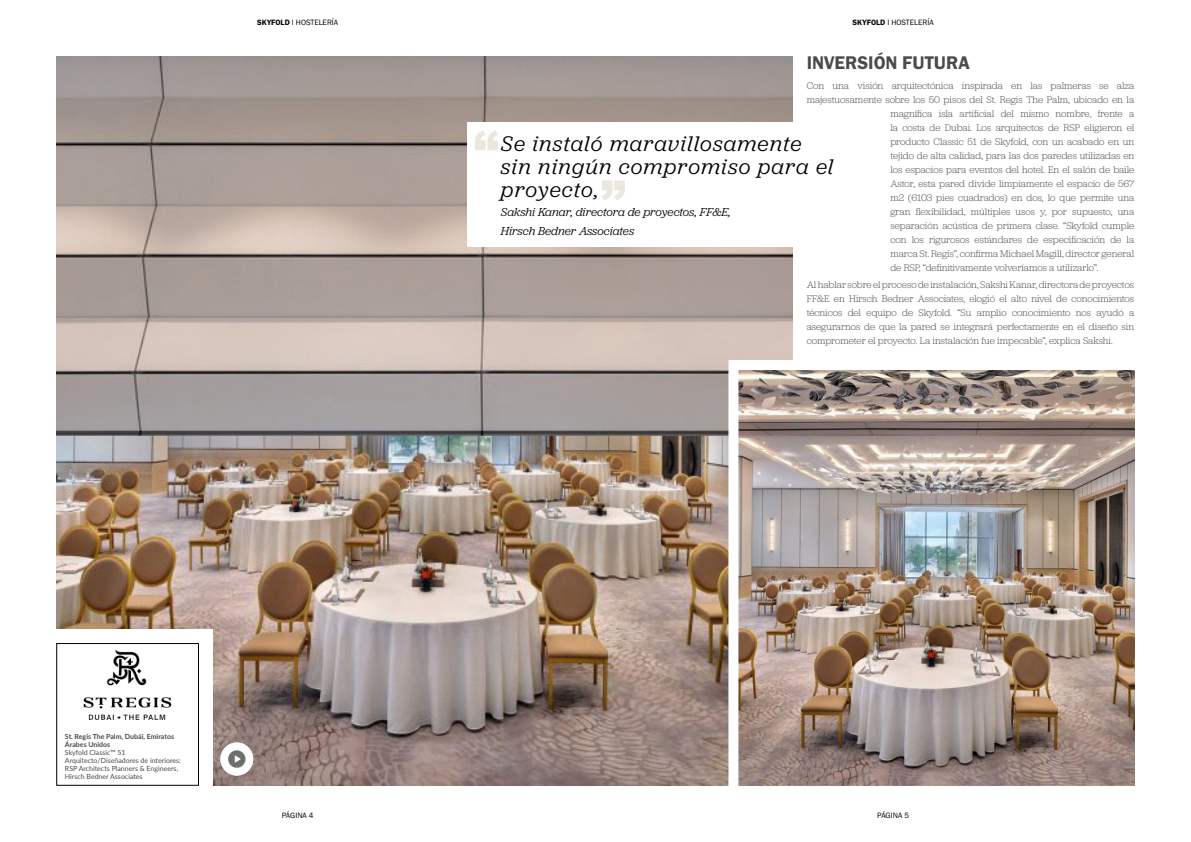
<style>
.page{position:relative;width:1191px;height:842px;background:#fff}
.page>*{position:absolute;margin:0;border:0;box-sizing:border-box;transform-origin:0 0}
.t1{font:italic 22px/23px "Jubilat";letter-spacing:.05em;color:#000}
.t2{font:19px "Franklin Gothic URW Dem";color:#4a4a49}
.t3{font:italic 12px/19px "Jubilat";color:#000}
.t4{font:300 10px/14px "Jubilat";color:#4a4a49;text-align:justify}
.t5{font:8px "Franklin Gothic URW Boo";color:#000}
.t6{font:7px/8px "Lato";color:#4a4a49}
.t7{font:700 7px/8px "Lato";color:#4a4a49}
.s1{font-family:"Franklin Gothic URW Dem"}
</style>
<div class="page">
<img style="left:57px;top:57px;width:735px;height:728px">
<img style="left:723px;top:355px;width:412px;height:431px">
<div style="left:43px;top:629px;width:170px;height:170px;background:#fff"></div>
<img style="left:83px;top:649px;width:89px;height:71px">
<div style="left:56px;top:643px;width:143px;height:143px;border:1px solid #000"></div>
<div style="left:467px;top:122px;width:415px;height:125px;background:#fff"></div>
<svg style="left:602px;top:180px;width:23px;height:20px"></svg>
<svg style="left:475px;top:130px;width:23px;height:20px"></svg>
<img style="left:220px;top:741px;width:37px;height:37px">
<p class="t5" style="left:257px;top:18px;width:83px"><span class="s1">SKYFOLD</span> I HOSTELERÍA</p>
<p class="t5" style="left:852px;top:18px;width:83px"><span class="s1">SKYFOLD</span> I HOSTELERÍA</p>
<h2 class="t2" style="left:806px;top:51px;width:165px">INVERSIÓN FUTURA</h2>
<p class="t4" style="left:806px;top:78px;width:329px">Con una visión arquitectónica inspirada en las palmeras se alza</p>
<p class="t4" style="left:806px;top:92px;width:329px">majestuosamente sobre los 50 pisos del St. Regis The Palm, ubicado en la</p>
<p class="t4" style="left:890px;top:106px;width:245px">magnífica isla artificial del mismo nombre, frente a</p>
<p class="t4" style="left:890px;top:120px;width:245px">la costa de Dubai. Los arquitectos de RSP eligieron el</p>
<p class="t4" style="left:890px;top:134px;width:245px">producto Classic 51 de Skyfold, con un acabado en un</p>
<p class="t4" style="left:890px;top:148px;width:245px">tejido de alta calidad, para las dos paredes utilizadas en</p>
<p class="t4" style="left:890px;top:162px;width:245px">los espacios para eventos del hotel. En el salón de baile</p>
<p class="t4" style="left:890px;top:176px;width:245px">Astor, esta pared divide limpiamente el espacio de 567</p>
<p class="t4" style="left:890px;top:190px;width:245px">m2 (6103 pies cuadrados) en dos, lo que permite una</p>
<p class="t4" style="left:890px;top:204px;width:245px">gran flexibilidad, múltiples usos y, por supuesto, una</p>
<p class="t4" style="left:890px;top:218px;width:245px">separación acústica de primera clase. “Skyfold cumple</p>
<p class="t4" style="left:890px;top:232px;width:245px">con los rigurosos estándares de especificación de la</p>
<p class="t4" style="left:890px;top:246px;width:245px">marca St. Regis”, confirma Michael Magill, director general</p>
<p class="t4" style="left:890px;top:260px;width:209px">de RSP, “definitivamente volveríamos a utilizarlo”.</p>
<p class="t4" style="left:806px;top:277px;width:329px">Al hablar sobre el proceso de instalación, Sakshi Kanar, directora de proyectos FF&amp;E en Hirsch Bedner Associates, elogió el alto nivel de conocimientos técnicos del equipo de Skyfold. “Su amplio conocimiento nos ayudó a asegurarnos de que la pared se integrará perfectamente en el diseño sin comprometer el proyecto. La instalación fue impecable”, explica Sakshi.</p>
<h1 class="t1" style="left:501px;top:131px;width:334px">Se instaló maravillosamente sin ningún compromiso para el proyecto,</h1>
<p class="t3" style="left:501px;top:202px;width:231px">Sakshi Kanar, directora de proyectos, FF&amp;E,<br>Hirsch Bedner Associates</p>
<p class="t7" style="left:65px;top:732px;width:111px">St. Regis The Palm, Dubái, Emiratos<br>Árabes Unidos</p>
<p class="t6" style="left:65px;top:748px;width:117px">Skyfold Classic™ 51<br>Arquitecto/Diseñadores de interiores:<br>RSP Architects Planners &amp; Engineers,<br>Hirsch Bedner Associates</p>
<p class="t5" style="left:282px;top:810px;width:33px">PÁGINA 4</p>
<p class="t5" style="left:877px;top:810px;width:33px">PÁGINA 5</p>
</div>
